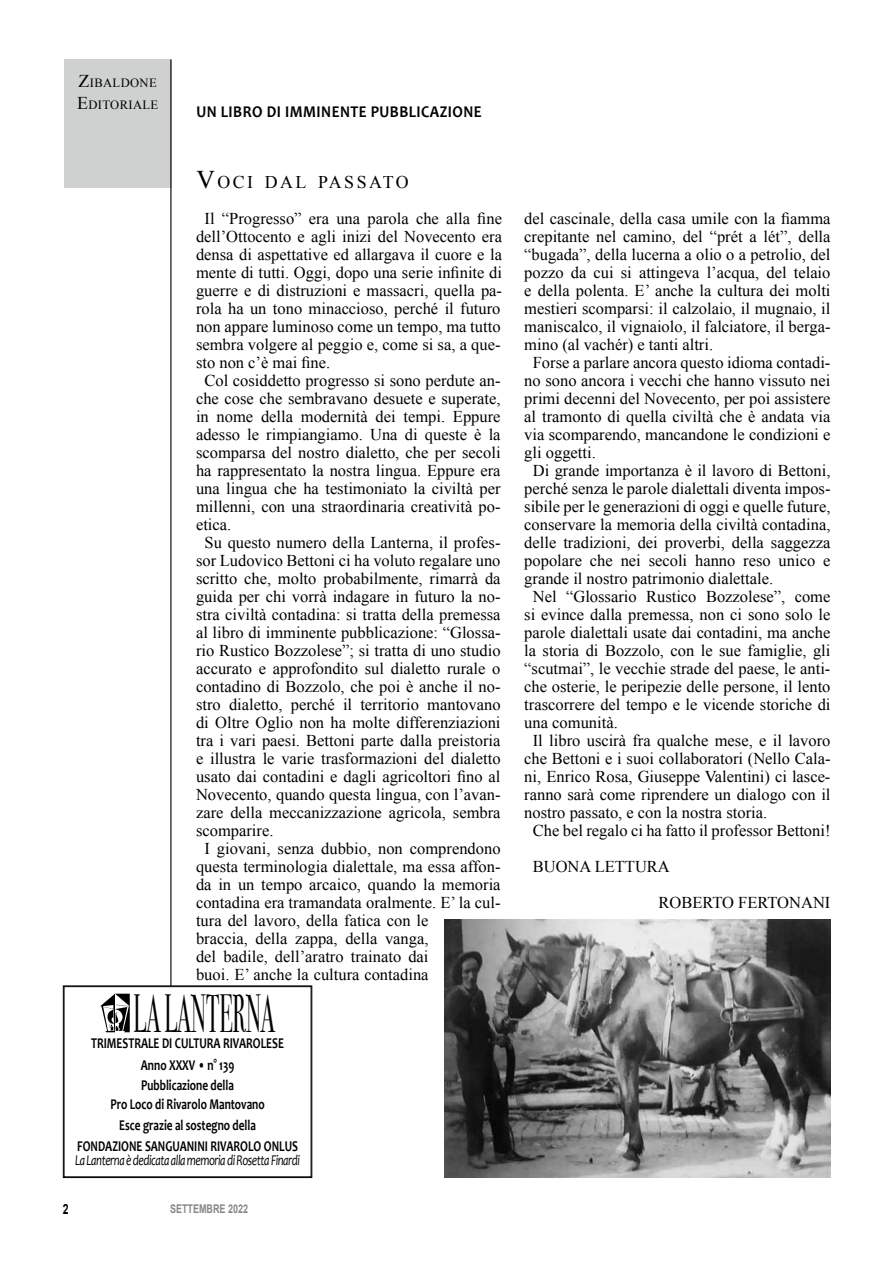
<style>
.page{position:relative;width:893px;height:1263px;background:#fff}
.page>*{position:absolute;margin:0;border:0;box-sizing:border-box;transform-origin:0 0}
.t1{font:53.55px "Bodoni Svty Two ITCTT";color:#000;scale:.43 1}
.t2{font:17.85px "Times New Roman";letter-spacing:.145em;color:#000}
.t3{font:16.5px/36px "Times New Roman";color:#000}
.t4{font:700 16.5px "Candara";letter-spacing:.03em;color:#000;scale:.91 1}
.t5{font:700 15px/22.5px "Candara";color:#000;text-align:center;scale:.75 1}
.t6{font:italic 15px "Candara";letter-spacing:-.04em;color:#000;scale:.75 1}
.t7{font:700 13.95px "Arial";color:#000;scale:.75 1}
.t8{font:12.6px/21.6px "Times New Roman";letter-spacing:.03em;color:#000}
.t9{font:700 12px "Arial";color:#878786;scale:.75 1}
.s1{font-size:18px}
.s2{font-size:25.5px}
</style>
<div class="page">
<div style="left:64px;top:60px;width:107px;height:128px;background:#cfd0d0"></div>
<hr style="left:170px;top:60px;width:1px;height:1118px;background:#000">
<svg style="left:63px;top:985px;width:249px;height:193px"></svg>
<svg style="left:100px;top:994px;width:30px;height:38px"></svg>
<img style="left:444px;top:920px;width:386px;height:258px">
<p class="t8" style="left:77px;top:72px;width:83px"><span class="s1">Z</span>IBALDONE<br><span class="s1">E</span>DITORIALE</p>
<p class="t4" style="left:196px;top:101px;width:315px">UN LIBRO DI IMMINENTE PUBBLICAZIONE</p>
<p class="t2" style="left:196px;top:170px;width:214px"><span class="s2">V</span>OCI DAL PASSATO</p>
<p class="t3" style="left:205px;top:200px;width:299px">Il “Progresso” era una parola che alla fine</p>
<p class="t3" style="left:196px;top:218px;width:308px">dell’Ottocento e agli inizi del Novecento era</p>
<p class="t3" style="left:196px;top:236px;width:307px">densa di aspettative ed allargava il cuore e la</p>
<p class="t3" style="left:196px;top:254px;width:308px">mente di tutti. Oggi, dopo una serie infinite di</p>
<p class="t3" style="left:196px;top:272px;width:308px">guerre e di distruzioni e massacri, quella pa-</p>
<p class="t3" style="left:196px;top:290px;width:306px">rola ha un tono minaccioso, perché il futuro</p>
<p class="t3" style="left:196px;top:308px;width:306px">non appare luminoso come un tempo, ma tutto</p>
<p class="t3" style="left:196px;top:326px;width:306px">sembra volgere al peggio e, come si sa, a que-</p>
<p class="t3" style="left:196px;top:344px;width:136px">sto non c’è mai fine.</p>
<p class="t3" style="left:205px;top:362px;width:297px">Col cosiddetto progresso si sono perdute an-</p>
<p class="t3" style="left:196px;top:380px;width:306px">che cose che sembravano desuete e superate,</p>
<p class="t3" style="left:196px;top:398px;width:306px">in nome della modernità dei tempi. Eppure</p>
<p class="t3" style="left:196px;top:416px;width:306px">adesso le rimpiangiamo. Una di queste è la</p>
<p class="t3" style="left:196px;top:434px;width:306px">scomparsa del nostro dialetto, che per secoli</p>
<p class="t3" style="left:196px;top:452px;width:306px">ha rappresentato la nostra lingua. Eppure era</p>
<p class="t3" style="left:196px;top:470px;width:306px">una lingua che ha testimoniato la civiltà per</p>
<p class="t3" style="left:196px;top:488px;width:306px">millenni, con una straordinaria creatività po-</p>
<p class="t3" style="left:196px;top:506px;width:37px">etica.</p>
<p class="t3" style="left:205px;top:524px;width:298px">Su questo numero della Lanterna, il profes-</p>
<p class="t3" style="left:196px;top:542px;width:306px">sor Ludovico Bettoni ci ha voluto regalare uno</p>
<p class="t3" style="left:196px;top:560px;width:306px">scritto che, molto probabilmente, rimarrà da</p>
<p class="t3" style="left:196px;top:578px;width:306px">guida per chi vorrà indagare in futuro la no-</p>
<p class="t3" style="left:196px;top:596px;width:306px">stra civiltà contadina: si tratta della premessa</p>
<p class="t3" style="left:196px;top:614px;width:306px">al libro di imminente pubblicazione: “Glossa-</p>
<p class="t3" style="left:196px;top:632px;width:306px">rio Rustico Bozzolese”; si tratta di uno studio</p>
<p class="t3" style="left:196px;top:650px;width:306px">accurato e approfondito sul dialetto rurale o</p>
<p class="t3" style="left:196px;top:668px;width:306px">contadino di Bozzolo, che poi è anche il no-</p>
<p class="t3" style="left:196px;top:686px;width:306px">stro dialetto, perché il territorio mantovano</p>
<p class="t3" style="left:196px;top:704px;width:306px">di Oltre Oglio non ha molte differenziazioni</p>
<p class="t3" style="left:196px;top:722px;width:306px">tra i vari paesi. Bettoni parte dalla preistoria</p>
<p class="t3" style="left:196px;top:740px;width:306px">e illustra le varie trasformazioni del dialetto</p>
<p class="t3" style="left:196px;top:758px;width:306px">usato dai contadini e dagli agricoltori fino al</p>
<p class="t3" style="left:196px;top:776px;width:306px">Novecento, quando questa lingua, con l’avan-</p>
<p class="t3" style="left:196px;top:794px;width:306px">zare della meccanizzazione agricola, sembra</p>
<p class="t3" style="left:196px;top:812px;width:79px">scomparire.</p>
<p class="t3" style="left:205px;top:830px;width:298px">I giovani, senza dubbio, non comprendono</p>
<p class="t3" style="left:196px;top:848px;width:306px">questa terminologia dialettale, ma essa affon-</p>
<p class="t3" style="left:196px;top:866px;width:306px">da in un tempo arcaico, quando la memoria</p>
<p class="t3" style="left:196px;top:884px;width:306px">contadina era tramandata oralmente. E’ la cul-</p>
<p class="t3" style="left:196px;top:902px;width:234px">tura del lavoro, della fatica con le</p>
<p class="t3" style="left:196px;top:920px;width:234px">braccia, della zappa, della vanga,</p>
<p class="t3" style="left:196px;top:938px;width:234px">del badile, dell’aratro trainato dai</p>
<p class="t3" style="left:196px;top:956px;width:234px">buoi. E’ anche la cultura contadina</p>
<h1 class="t1" style="left:134px;top:970px;width:330px">LA LANTERNA</h1>
<p class="t5" style="left:91px;top:1031px;width:259px">TRIMESTRALE DI CULTURA RIVAROLESE<br>Anno XXXV • n° 139</p>
<p class="t5" style="left:110px;top:1075px;width:207px;line-height:19.5px">Pubblicazione della<br>Pro Loco di Rivarolo Mantovano</p>
<p class="t5" style="left:77px;top:1115px;width:296px;line-height:21px">Esce grazie al sostegno della<br>FONDAZIONE SANGUANINI RIVAROLO ONLUS</p>
<p class="t6" style="left:75px;top:1150px;width:301px">La Lanterna è dedicata alla memoria di Rosetta Finardi</p>
<p class="t7" style="left:63px;top:1200px;width:9px">2</p>
<p class="t9" style="left:170px;top:1201px;width:106px">SETTEMBRE 2022</p>
<p class="t3" style="left:524px;top:200px;width:308px">del cascinale, della casa umile con la fiamma</p>
<p class="t3" style="left:524px;top:218px;width:308px">crepitante nel camino, del “prét a lét”, della</p>
<p class="t3" style="left:524px;top:236px;width:308px">“bugada”, della lucerna a olio o a petrolio, del</p>
<p class="t3" style="left:524px;top:254px;width:308px">pozzo da cui si attingeva l’acqua, del telaio</p>
<p class="t3" style="left:524px;top:272px;width:308px">e della polenta. E’ anche la cultura dei molti</p>
<p class="t3" style="left:524px;top:290px;width:308px">mestieri scomparsi: il calzolaio, il mugnaio, il</p>
<p class="t3" style="left:524px;top:308px;width:308px">maniscalco, il vignaiolo, il falciatore, il berga-</p>
<p class="t3" style="left:524px;top:326px;width:190px">mino (al vachér) e tanti altri.</p>
<p class="t3" style="left:533px;top:344px;width:299px">Forse a parlare ancora questo idioma contadi-</p>
<p class="t3" style="left:524px;top:362px;width:308px">no sono ancora i vecchi che hanno vissuto nei</p>
<p class="t3" style="left:524px;top:380px;width:308px">primi decenni del Novecento, per poi assistere</p>
<p class="t3" style="left:524px;top:398px;width:308px">al tramonto di quella civiltà che è andata via</p>
<p class="t3" style="left:524px;top:416px;width:308px">via scomparendo, mancandone le condizioni e</p>
<p class="t3" style="left:524px;top:434px;width:73px">gli oggetti.</p>
<p class="t3" style="left:533px;top:452px;width:299px">Di grande importanza è il lavoro di Bettoni,</p>
<p class="t3" style="left:524px;top:470px;width:308px">perché senza le parole dialettali diventa impos-</p>
<p class="t3" style="left:524px;top:488px;width:308px">sibile per le generazioni di oggi e quelle future,</p>
<p class="t3" style="left:524px;top:506px;width:308px">conservare la memoria della civiltà contadina,</p>
<p class="t3" style="left:524px;top:524px;width:308px">delle tradizioni, dei proverbi, della saggezza</p>
<p class="t3" style="left:524px;top:542px;width:308px">popolare che nei secoli hanno reso unico e</p>
<p class="t3" style="left:524px;top:560px;width:250px">grande il nostro patrimonio dialettale.</p>
<p class="t3" style="left:533px;top:578px;width:299px">Nel “Glossario Rustico Bozzolese”, come</p>
<p class="t3" style="left:524px;top:596px;width:308px">si evince dalla premessa, non ci sono solo le</p>
<p class="t3" style="left:524px;top:614px;width:308px">parole dialettali usate dai contadini, ma anche</p>
<p class="t3" style="left:524px;top:632px;width:308px">la storia di Bozzolo, con le sue famiglie, gli</p>
<p class="t3" style="left:524px;top:650px;width:308px">“scutmai”, le vecchie strade del paese, le anti-</p>
<p class="t3" style="left:524px;top:668px;width:308px">che osterie, le peripezie delle persone, il lento</p>
<p class="t3" style="left:524px;top:686px;width:308px">trascorrere del tempo e le vicende storiche di</p>
<p class="t3" style="left:524px;top:704px;width:95px">una comunità.</p>
<p class="t3" style="left:533px;top:722px;width:299px">Il libro uscirà fra qualche mese, e il lavoro</p>
<p class="t3" style="left:524px;top:740px;width:308px">che Bettoni e i suoi collaboratori (Nello Cala-</p>
<p class="t3" style="left:524px;top:758px;width:308px">ni, Enrico Rosa, Giuseppe Valentini) ci lasce-</p>
<p class="t3" style="left:524px;top:776px;width:308px">ranno sarà come riprendere un dialogo con il</p>
<p class="t3" style="left:524px;top:794px;width:244px">nostro passato, e con la nostra storia.</p>
<p class="t3" style="left:533px;top:812px;width:299px">Che bel regalo ci ha fatto il professor Bettoni!</p>
<p class="t3" style="left:658px;top:848px;width:174px;text-indent:-126px">BUONA LETTURA<br>ROBERTO FERTONANI</p>
</div>
